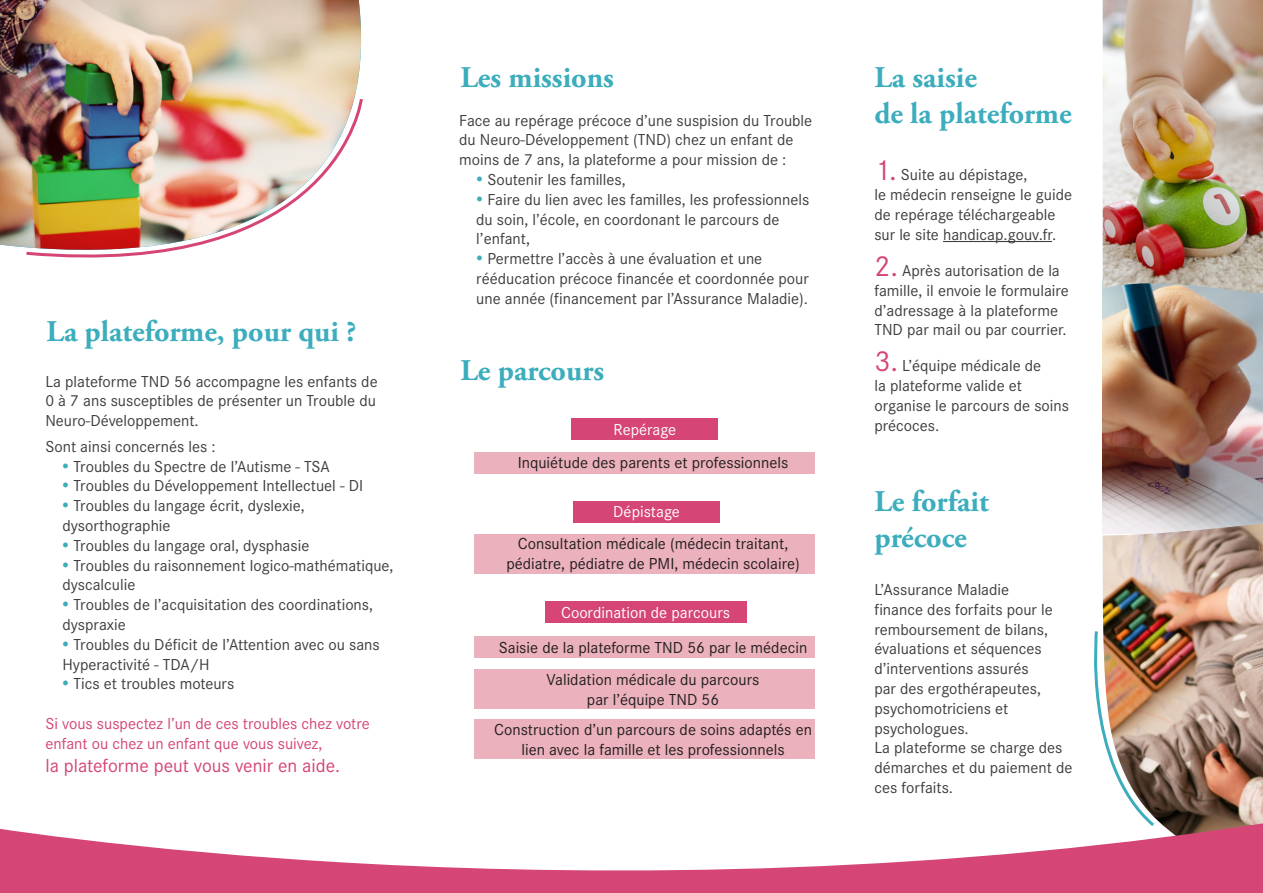
<style>
.page{position:relative;width:1263px;height:893px;background:#fff}
.page>*{position:absolute;margin:0;border:0;box-sizing:border-box;transform-origin:0 0}
.t1{font:700 30px "Adobe Garamond Pro";color:#3badbd}
.t2{font:19.5px "Corporate S";color:#d54575}
.t3{font:16.5px/19.8px "Corporate S";color:#3e3e3f}
.t4{font:16.5px/19.8px "Corporate S";color:#231f20;text-align:center}
.t5{font:16.5px/19.8px "Corporate S";color:#d54575}
.t6{font:16.5px "Corporate S";color:#fff}
.s1{color:#3badbd}
.s2{font-size:30px;color:#d54575}
</style>
<div class="page">
<hr style="left:943px;top:241px;width:109px;height:1px;background:#3e3e3f">
<div style="left:572px;top:418px;width:146px;height:22px;background:#d54575"></div>
<div style="left:573px;top:501px;width:147px;height:22px;background:#d54575"></div>
<div style="left:545px;top:601px;width:202px;height:22px;background:#d54575"></div>
<div style="left:474px;top:452px;width:341px;height:21px;background:#ebb1bc"></div>
<div style="left:474px;top:534px;width:341px;height:39px;background:#ebb1bc"></div>
<div style="left:474px;top:636px;width:341px;height:22px;background:#ebb1bc"></div>
<div style="left:474px;top:669px;width:341px;height:40px;background:#ebb1bc"></div>
<div style="left:474px;top:720px;width:341px;height:39px;background:#ebb1bc"></div>
<img style="left:0;top:0;width:362px;height:247px">
<img style="left:23px;top:96px;width:340px;height:162px">
<img style="left:1103px;top:293px;width:160px;height:230px">
<img style="left:1103px;top:0;width:160px;height:293px">
<svg style="left:1094px;top:631px;width:8px;height:101px"></svg>
<img style="left:1102px;top:523px;width:161px;height:296px">
<svg style="left:0;top:819px;width:1263px;height:74px;fill:#d54575"></svg>
<p class="t1" style="left:46px;top:314px;width:311px">La plateforme, pour qui ?</p>
<p class="t3" style="left:45px;top:371px;width:334px;text-align:justify">La plateforme TND 56 accompagne les enfants de 0 à 7 ans susceptibles de présenter un Trouble du Neuro-Développement.</p>
<p class="t3" style="left:45px;top:436px;width:172px">Sont ainsi concernés les :</p>
<p class="t3" style="left:62px;top:456px;width:269px"><span class="s1">•</span> Troubles du Spectre de l’Autisme - TSA</p>
<p class="t3" style="left:62px;top:476px;width:303px"><span class="s1">•</span> Troubles du Développement Intellectuel - DI</p>
<p class="t3" style="left:62px;top:496px;width:245px"><span class="s1">•</span> Troubles du langage écrit, dyslexie,</p>
<p class="t3" style="left:62px;top:516px;width:110px">dysorthographie</p>
<p class="t3" style="left:62px;top:535px;width:249px"><span class="s1">•</span> Troubles du langage oral, dysphasie</p>
<p class="t3" style="left:62px;top:555px;width:333px"><span class="s1">•</span> Troubles du raisonnement logico-mathématique,</p>
<p class="t3" style="left:62px;top:575px;width:75px">dyscalculie</p>
<p class="t3" style="left:62px;top:595px;width:313px"><span class="s1">•</span> Troubles de l’acquisitation des coordinations,</p>
<p class="t3" style="left:62px;top:615px;width:65px">dyspraxie</p>
<p class="t3" style="left:62px;top:634px;width:319px"><span class="s1">•</span> Troubles du Déficit de l’Attention avec ou sans</p>
<p class="t3" style="left:62px;top:654px;width:149px">Hyperactivité - TDA/H</p>
<p class="t3" style="left:62px;top:674px;width:174px"><span class="s1">•</span> Tics et troubles moteurs</p>
<p class="t5" style="left:45px;top:714px;width:326px">Si vous suspectez l’un de ces troubles chez votre enfant ou chez un enfant que vous suivez,</p>
<p class="t2" style="left:45px;top:755px;width:296px">la plateforme peut vous venir en aide.</p>
<p class="t1" style="left:460px;top:60px;width:155px">Les missions</p>
<p class="t1" style="left:874px;top:60px;width:104px">La saisie</p>
<p class="t1" style="left:874px;top:96px;width:199px">de la plateforme</p>
<p class="t3" style="left:459px;top:110px;width:355px">Face au repérage précoce d’une suspision du Trouble du Neuro-Développement (TND) chez un enfant de moins de 7 ans, la plateforme a pour mission de :</p>
<p class="t3" style="left:476px;top:170px;width:152px"><span class="s1">•</span> Soutenir les familles,</p>
<p class="t3" style="left:476px;top:190px;width:335px"><span class="s1">•</span> Faire du lien avec les familles, les professionnels</p>
<p class="t3" style="left:476px;top:209px;width:305px">du soin, l’école, en coordonant le parcours de l’enfant,</p>
<p class="t3" style="left:476px;top:249px;width:288px"><span class="s1">•</span> Permettre l’accès à une évaluation et une</p>
<p class="t3" style="left:476px;top:269px;width:334px">rééducation précoce financée et coordonnée pour une année (financement par l’Assurance Maladie).</p>
<p class="t3" style="left:874px;top:165px;width:155px"><span class="s2">1.</span> Suite au dépistage,</p>
<p class="t3" style="left:874px;top:185px;width:199px">le médecin renseigne le guide de repérage téléchargeable sur le site handicap.gouv.fr.</p>
<p class="t3" style="left:874px;top:261px;width:196px"><span class="s2">2.</span> Après autorisation de la famille, il envoie le formulaire d’adressage à la plateforme<br>TND par mail ou par courrier.</p>
<p class="t3" style="left:874px;top:356px;width:196px"><span class="s2">3.</span> L’équipe médicale de<br>la plateforme valide et organise le parcours de soins précoces.</p>
<p class="t1" style="left:460px;top:353px;width:145px">Le parcours</p>
<p class="t6" style="left:614px;top:420px;width:64px">Repérage</p>
<p class="t4" style="left:518px;top:453px;width:272px">Inquiétude des parents et professionnels</p>
<p class="t6" style="left:613px;top:502px;width:68px">Dépistage</p>
<p class="t4" style="left:506px;top:534px;width:295px">Consultation médicale (médecin traitant, pédiatre, pédiatre de PMI, médecin scolaire)</p>
<p class="t6" style="left:561px;top:603px;width:170px">Coordination de parcours</p>
<p class="t4" style="left:499px;top:637px;width:310px">Saisie de la plateforme TND 56 par le médecin</p>
<p class="t4" style="left:547px;top:669px;width:214px">Validation médicale du parcours par l’équipe TND 56</p>
<p class="t4" style="left:494px;top:720px;width:319px">Construction d’un parcours de soins adaptés en lien avec la famille et les professionnels</p>
<p class="t1" style="left:874px;top:484px;width:116px">Le forfait</p>
<p class="t1" style="left:874px;top:520px;width:94px">précoce</p>
<p class="t3" style="left:874px;top:580px;width:180px">L’Assurance Maladie finance des forfaits pour le remboursement de bilans, évaluations et séquences d’interventions assurés par des ergothérapeutes, psychomotriciens et psychologues.</p>
<p class="t3" style="left:874px;top:738px;width:200px">La plateforme se charge des démarches et du paiement de ces forfaits.</p>
</div>
